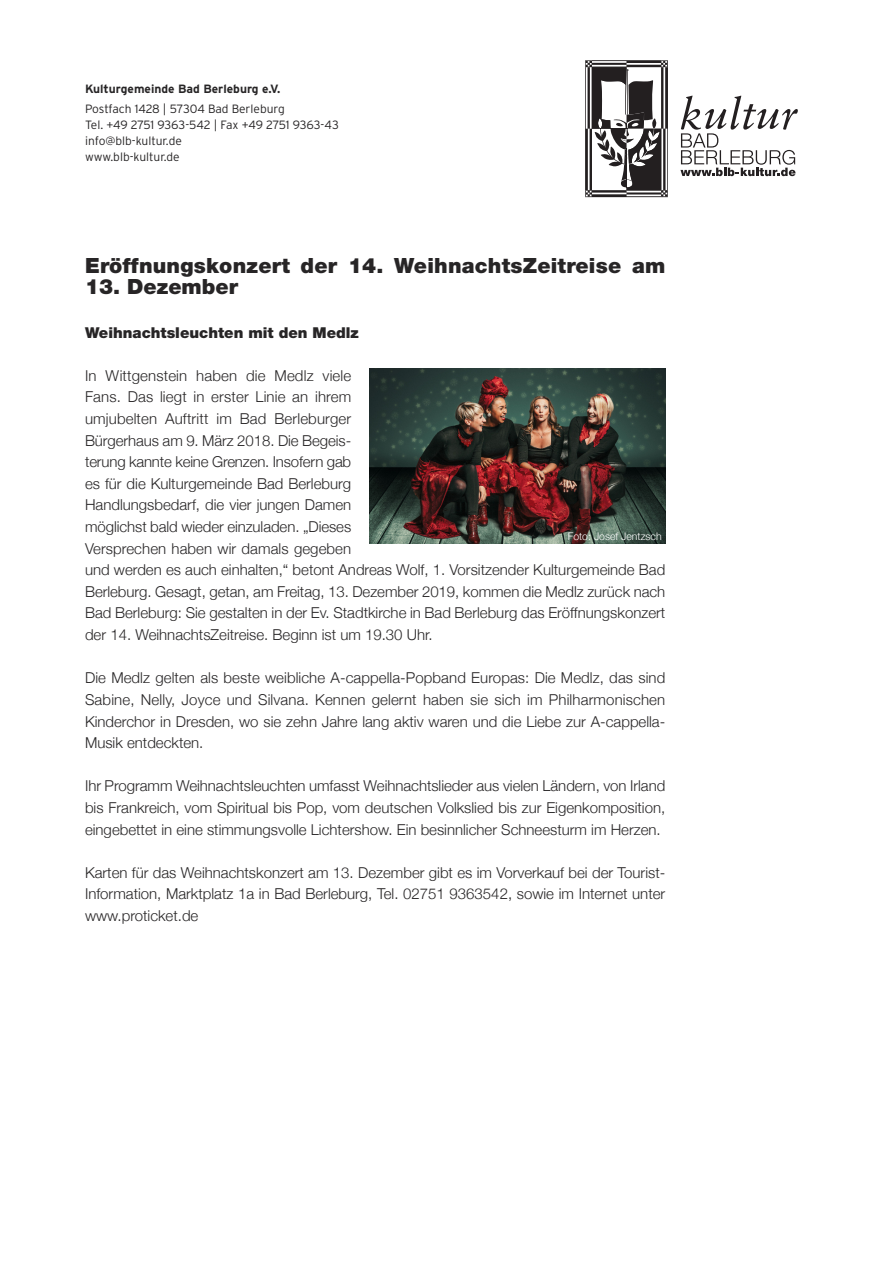
<style>
.page{position:relative;width:893px;height:1263px;background:#fff}
.page>*{position:absolute;margin:0;border:0;box-sizing:border-box;transform-origin:0 0}
.t1{font:900 21px "Helvetica Neue LT Pro";letter-spacing:.01em;color:#272526}
.t2{font:300 15px/21.6px "Helvetica Neue";color:#272526;text-align:justify}
.t3{font:900 15px "Helvetica Neue LT Pro";color:#272526}
.t4{font:300 12px/16px "Interstate";letter-spacing:-.01em;color:#272526}
.t5{font:700 12px "Interstate";color:#272526}
.t6{font:300 10.5px "Helvetica Neue";color:#fff}
</style>
<div class="page">
<svg style="left:585px;top:60px;width:83px;height:137px"></svg>
<svg style="left:680px;top:96px;width:118px;height:80px"></svg>
<img style="left:369px;top:368px;width:296px;height:176px">
<p class="t5" style="left:85px;top:82px;width:197px">Kulturgemeinde Bad Berleburg e.V.</p>
<p class="t4" style="left:85px;top:101px;width:255px">Postfach 1428 | 57304 Bad Berleburg<br>Tel. +49 2751 9363-542 | Fax +49 2751 9363-43 info@blb-kultur.de<br>www.blb-kultur.de</p>
<h1 class="t1" style="left:85px;top:258px;width:582px">Eröffnungskonzert der 14. WeihnachtsZeitreise am</h1>
<h1 class="t1" style="left:85px;top:279px;width:154px">13. Dezember</h1>
<p class="t3" style="left:85px;top:327px;width:275px">Weihnachtsleuchten mit den Medlz</p>
<p class="t2" style="left:85px;top:364px;width:582px;text-align:left">In Wittgenstein haben die Medlz viele<br>Fans. Das liegt in erster Linie an ihrem<br>umjubelten Auftritt im Bad Berleburger<br>Bürgerhaus am 9. März 2018. Die Begeis-<br>terung kannte keine Grenzen. Insofern gab<br>es für die Kulturgemeinde Bad Berleburg<br>Handlungsbedarf, die vier jungen Damen<br>möglichst bald wieder einzuladen. „Dieses<br>Versprechen haben wir damals gegeben<br>und werden es auch einhalten,“ betont Andreas Wolf, 1. Vorsitzender Kulturgemeinde Bad Berleburg. Gesagt, getan, am Freitag, 13. Dezember 2019, kommen die Medlz zurück nach Bad Berleburg: Sie gestalten in der Ev. Stadtkirche in Bad Berleburg das Eröffnungskonzert der 14. WeihnachtsZeitreise. Beginn ist um 19.30 Uhr.</p>
<p class="t2" style="left:85px;top:667px;width:582px">Die Medlz gelten als beste weibliche A-cappella-Popband Europas: Die Medlz, das sind Sabine, Nelly, Joyce und Silvana. Kennen gelernt haben sie sich im Philharmonischen Kinderchor in Dresden, wo sie zehn Jahre lang aktiv waren und die Liebe zur A-cappella-Musik entdeckten.</p>
<p class="t2" style="left:85px;top:775px;width:582px">Ihr Programm Weihnachtsleuchten umfasst Weihnachtslieder aus vielen Ländern, von Irland bis Frankreich, vom Spiritual bis Pop, vom deutschen Volkslied bis zur Eigenkomposition, eingebettet in eine stimmungsvolle Lichtershow. Ein besinnlicher Schneesturm im Herzen.</p>
<p class="t2" style="left:85px;top:861px;width:582px">Karten für das Weihnachtskonzert am 13. Dezember gibt es im Vorverkauf bei der Tourist-Information, Marktplatz 1a in Bad Berleburg, Tel. 02751 9363542, sowie im Internet unter www.proticket.de</p>
<p class="t6" style="left:568px;top:530px;width:95px">Foto: Josef Jentzsch</p>
</div>
